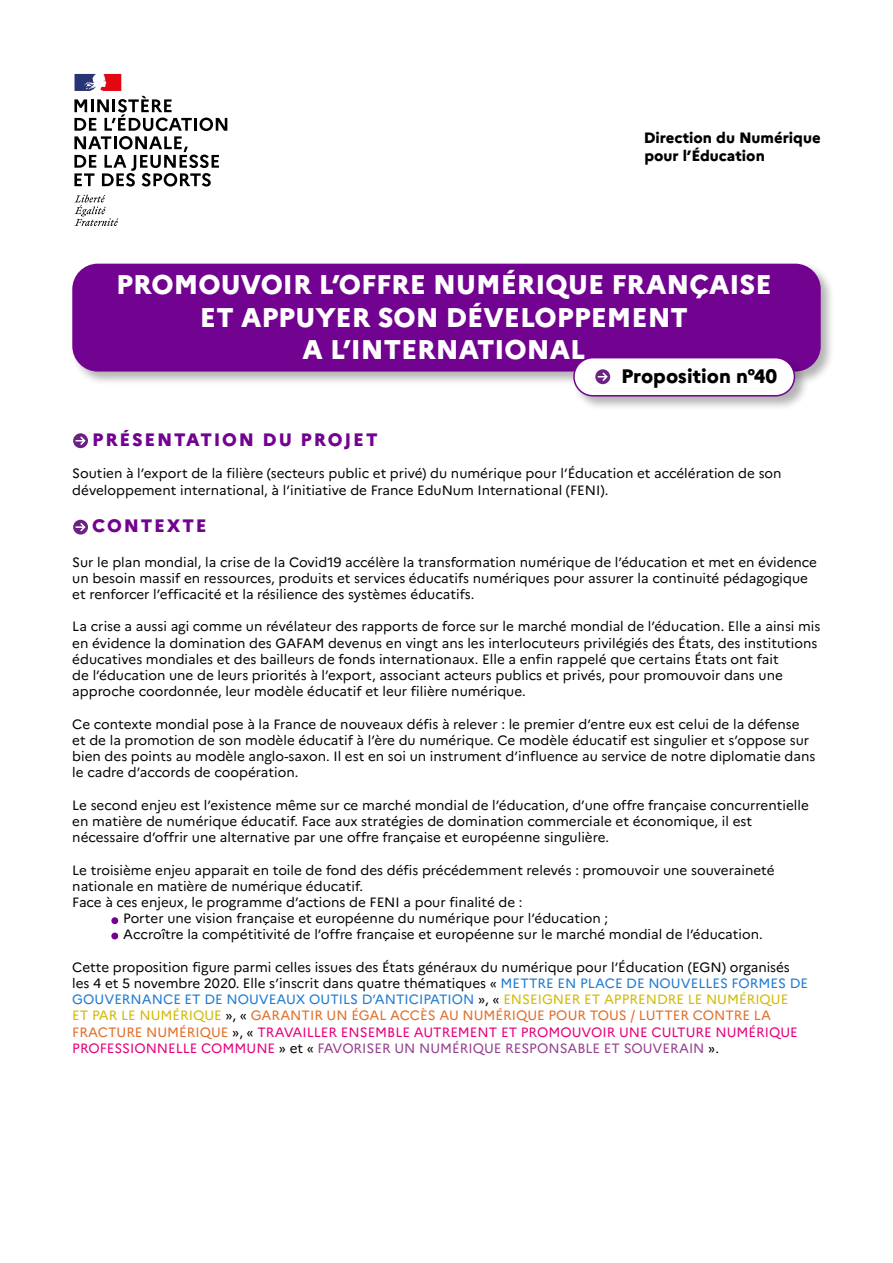
<style>
.page{position:relative;width:893px;height:1263px;background:#fff}
.page>*{position:absolute;margin:0;border:0;box-sizing:border-box;transform-origin:0 0}
.t1{font:800 27px/32.4px "Marianne";color:#fff;text-align:center}
.t2{font:800 19.5px "Marianne";color:#000}
.t3{font:800 18px "Marianne";letter-spacing:.1em;color:#720290}
.t4{font:800 15px/18px "Marianne";color:#000}
.t5{font:13.5px/16.2px "Marianne";color:#000}
.s1{color:#fff}
.s2{color:#1f7ad1}
.s3{color:#d1ba04}
.s4{color:#e16e26}
.s5{color:#e6007d}
.s6{color:#954091}
</style>
<div class="page">
<svg style="left:73px;top:433px;width:15px;height:15px"></svg>
<svg style="left:73px;top:520px;width:15px;height:15px"></svg>
<svg style="left:75px;top:195px;width:43px;height:31px"></svg>
<svg style="left:74px;top:74px;width:153px;height:113px"></svg>
<div style="left:70px;top:262px;width:765px;height:124px;background:#000;opacity:.3"></div>
<div style="left:72px;top:264px;width:749px;height:108px;background:#720290;border-radius:26px"></div>
<div style="left:571px;top:355px;width:238px;height:55px;background:#000;opacity:.3"></div>
<div style="left:574px;top:358px;width:220px;height:38px;background:#fff;border-radius:19px"></div>
<div style="left:573px;top:357px;width:222px;height:39px;border:2px solid #720290;border-radius:19px"></div>
<svg style="left:595px;top:369px;width:15px;height:15px"></svg>
<div style="left:111px;top:917px;width:7px;height:7px;background:#720290;border-radius:50%"></div>
<div style="left:111px;top:932px;width:7px;height:7px;background:#720290;border-radius:50%"></div>
<p class="t4" style="left:644px;top:129px;width:178px">Direction du Numérique pour l’Éducation <span class="s1">xxxxx</span></p>
<h1 class="t1" style="left:116px;top:268px;width:657px">PROMOUVOIR L’OFFRE NUMÉRIQUE FRANÇAISE<br>ET APPUYER SON DÉVELOPPEMENT<br>A L’INTERNATIONAL</h1>
<h2 class="t2" style="left:621px;top:364px;width:158px">Proposition n°40</h2>
<h3 class="t3" style="left:92px;top:429px;width:287px">PRÉSENTATION DU PROJET</h3>
<p class="t5" style="left:72px;top:465px;width:711px">Soutien à l’export de la filière (secteurs public et privé) du numérique pour l’Éducation et accélération de son développement international, à l’initiative de France EduNum International (FENI).</p>
<h3 class="t3" style="left:92px;top:515px;width:116px">CONTEXTE</h3>
<p class="t5" style="left:72px;top:554px;width:746px">Sur le plan mondial, la crise de la Covid19 accélère la transformation numérique de l’éducation et met en évidence un besoin massif en ressources, produits et services éducatifs numériques pour assurer la continuité pédagogique et renforcer l’efficacité et la résilience des systèmes éducatifs.</p>
<p class="t5" style="left:72px;top:618px;width:750px">La crise a aussi agi comme un révélateur des rapports de force sur le marché mondial de l’éducation. Elle a ainsi mis en évidence la domination des GAFAM devenus en vingt ans les interlocuteurs privilégiés des États, des institutions éducatives mondiales et des bailleurs de fonds internationaux. Elle a enfin rappelé que certains États ont fait<br>de l’éducation une de leurs priorités à l’export, associant acteurs publics et privés, pour promouvoir dans une approche coordonnée, leur modèle éducatif et leur filière numérique.</p>
<p class="t5" style="left:72px;top:716px;width:745px">Ce contexte mondial pose à la France de nouveaux défis à relever : le premier d’entre eux est celui de la défense et de la promotion de son modèle éducatif à l’ère du numérique. Ce modèle éducatif est singulier et s’oppose sur bien des points au modèle anglo-saxon. Il est en soi un instrument d’influence au service de notre diplomatie dans le cadre d’accords de coopération.</p>
<p class="t5" style="left:72px;top:797px;width:738px">Le second enjeu est l’existence même sur ce marché mondial de l’éducation, d’une offre française concurrentielle en matière de numérique éducatif. Face aux stratégies de domination commerciale et économique, il est nécessaire d’offrir une alternative par une offre française et européenne singulière.</p>
<p class="t5" style="left:72px;top:861px;width:704px">Le troisième enjeu apparait en toile de fond des défis précédemment relevés : promouvoir une souveraineté</p>
<p class="t5" style="left:72px;top:878px;width:292px">nationale en matière de numérique éducatif.</p>
<p class="t5" style="left:72px;top:894px;width:452px">Face à ces enjeux, le programme d’actions de FENI a pour finalité de :</p>
<p class="t5" style="left:123px;top:910px;width:486px">Porter une vision française et européenne du numérique pour l’éducation ;</p>
<p class="t5" style="left:123px;top:926px;width:641px">Accroître la compétitivité de l’offre française et européenne sur le marché mondial de l’éducation.</p>
<p class="t5" style="left:72px;top:959px;width:737px">Cette proposition figure parmi celles issues des États généraux du numérique pour l’Éducation (EGN) organisés les 4 et 5 novembre 2020. Elle s’inscrit dans quatre thématiques « <span class="s2">METTRE EN PLACE DE NOUVELLES FORMES DE GOUVERNANCE ET DE NOUVEAUX OUTILS D’ANTICIPATION</span> », « <span class="s3">ENSEIGNER ET APPRENDRE LE NUMÉRIQUE<br>ET PAR LE NUMÉRIQUE</span> », « <span class="s4">GARANTIR UN ÉGAL ACCÈS AU NUMÉRIQUE POUR TOUS / LUTTER CONTRE LA FRACTURE NUMÉRIQUE</span> », « <span class="s5">TRAVAILLER ENSEMBLE AUTREMENT ET PROMOUVOIR UNE CULTURE NUMÉRIQUE PROFESSIONNELLE COMMUNE</span> » et « <span class="s6">FAVORISER UN NUMÉRIQUE RESPONSABLE ET SOUVERAIN</span> ».</p>
</div>
